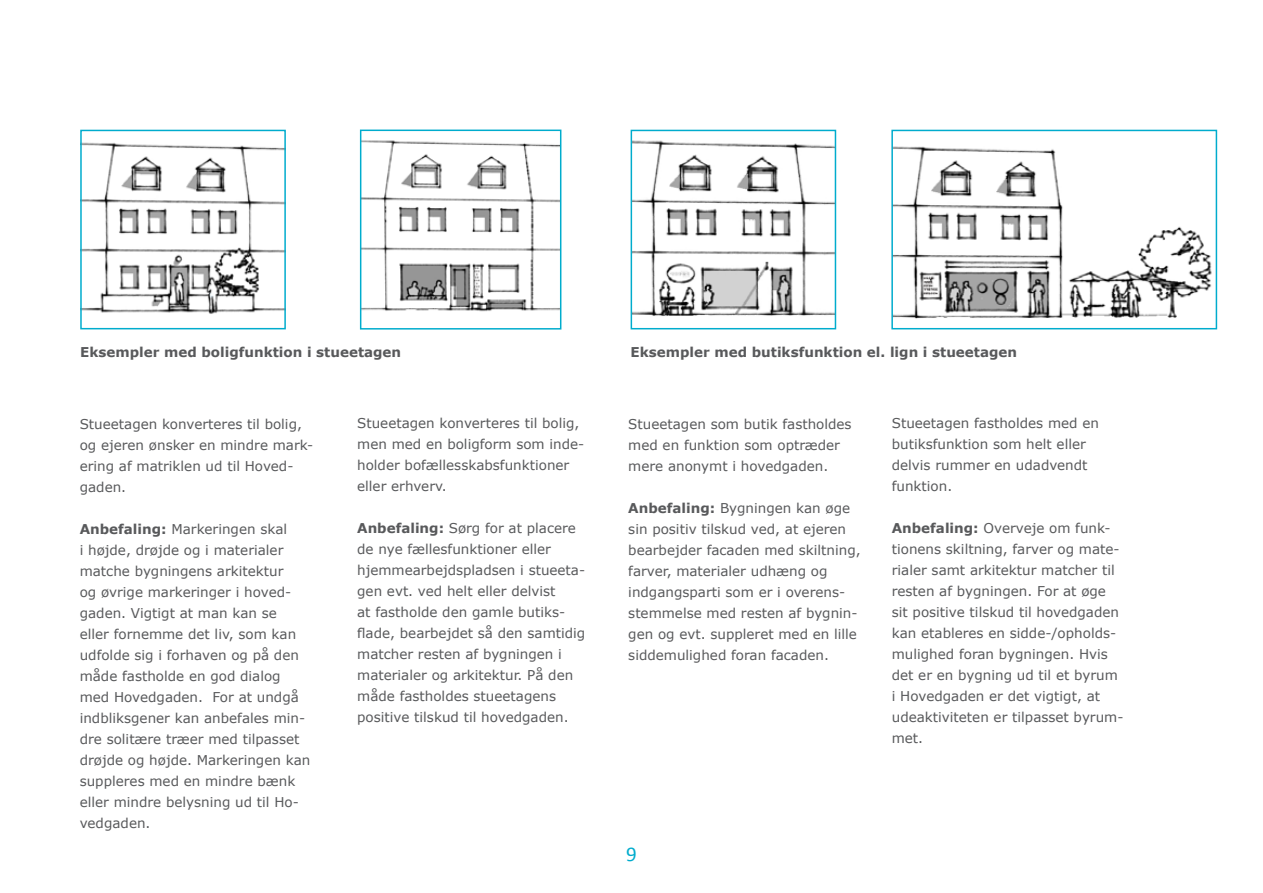
<style>
.page{position:relative;width:1263px;height:893px;background:#fff}
.page>*{position:absolute;margin:0;border:0;box-sizing:border-box;transform-origin:0 0}
.t1{font:21px "Calibri";color:#00accd}
.t2{font:13.5px/21px "Verdana";color:#58595b}
.t3{font:700 13.5px "Verdana";color:#58595b}
.s1{font-weight:700}
</style>
<div class="page">
<img style="left:83px;top:142px;width:200px;height:172px">
<div style="left:80px;top:130px;width:206px;height:199px;border:2px solid #00accd"></div>
<img style="left:363px;top:140px;width:195px;height:172px">
<div style="left:360px;top:130px;width:201px;height:200px;border:2px solid #00accd"></div>
<img style="left:894px;top:146px;width:318px;height:173px">
<div style="left:891px;top:130px;width:326px;height:199px;border:2px solid #00accd"></div>
<img style="left:634px;top:140px;width:199px;height:176px">
<div style="left:631px;top:130px;width:205px;height:199px;border:2px solid #00accd"></div>
<p class="t3" style="left:80px;top:342px;width:322px">Eksempler med boligfunktion i stueetagen</p>
<p class="t3" style="left:631px;top:342px;width:388px">Eksempler med butiksfunktion el. lign i stueetagen</p>
<p class="t2" style="left:80px;top:413px;width:235px">Stueetagen konverteres til bolig, og ejeren ønsker en mindre mark&shy;ering af matriklen ud til Hoved&shy;gaden.</p>
<p class="t2" style="left:80px;top:518px;width:232px"><span class="s1">Anbefaling:</span> Markeringen skal<br>i højde, drøjde og i materialer matche bygningens arkitektur<br>og øvrige markeringer i hoved&shy;gaden. Vigtigt at man kan se<br>eller fornemme det liv, som kan udfolde sig i forhaven og på den måde fastholde en god dialog med Hovedgaden. For at undgå indbliksgener kan anbefales min&shy;dre solitære træer med tilpasset drøjde og højde. Markeringen kan suppleres med en mindre bænk eller mindre belysning ud til Ho&shy;vedgaden.</p>
<p class="t2" style="left:357px;top:412px;width:229px">Stueetagen konverteres til bolig, men med en boligform som inde&shy;holder bofællesskabsfunktioner eller erhverv.</p>
<p class="t2" style="left:357px;top:517px;width:230px"><span class="s1">Anbefaling:</span> Sørg for at placere de nye fællesfunktioner eller hjemmearbejdspladsen i stueeta&shy;gen evt. ved helt eller delvist<br>at fastholde den gamle butiks&shy;flade, bearbejdet så den samtidig matcher resten af bygningen i materialer og arkitektur. På den måde fastholdes stueetagens positive tilskud til hovedgaden.</p>
<p class="t2" style="left:628px;top:414px;width:225px">Stueetagen som butik fastholdes med en funktion som optræder mere anonymt i hovedgaden.</p>
<p class="t2" style="left:628px;top:498px;width:234px"><span class="s1">Anbefaling:</span> Bygningen kan øge sin positiv tilskud ved, at ejeren bearbejder facaden med skiltning, farver, materialer udhæng og indgangsparti som er i overens&shy;stemmelse med resten af bygnin&shy;gen og evt. suppleret med en lille siddemulighed foran facaden.</p>
<p class="t2" style="left:892px;top:413px;width:209px">Stueetagen fastholdes med en butiksfunktion som helt eller delvis rummer en udadvendt funktion.</p>
<p class="t2" style="left:892px;top:518px;width:233px"><span class="s1">Anbefaling:</span> Overveje om funk&shy;tionens skiltning, farver og mate&shy;rialer samt arkitektur matcher til resten af bygningen. For at øge sit positive tilskud til hovedgaden kan etableres en sidde-/opholds&shy;mulighed foran bygningen. Hvis det er en bygning ud til et byrum i Hovedgaden er det vigtigt, at udeaktiviteten er tilpasset byrum&shy;met.</p>
<h1 class="t1" style="left:626px;top:840px;width:12px">9</h1>
</div>
